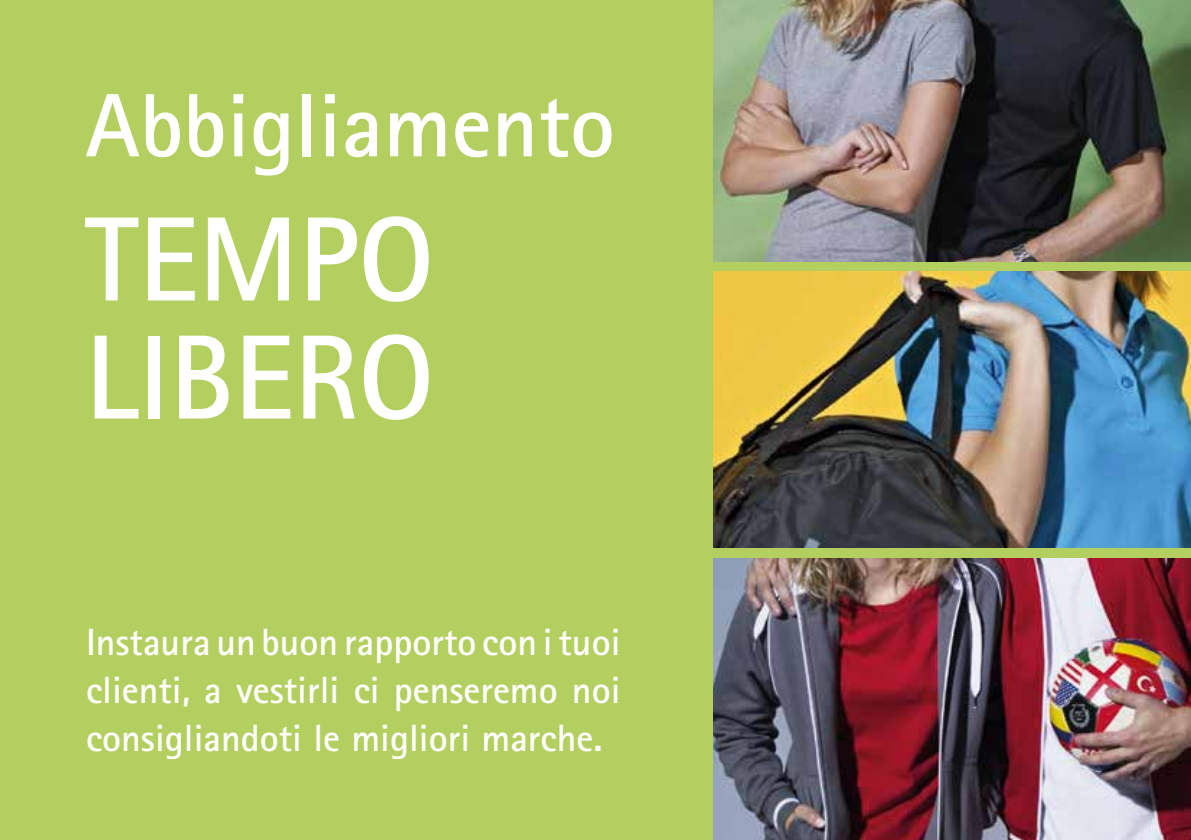
<style>
.page{position:relative;width:1191px;height:840px;background:#fff}
.page>*{position:absolute;margin:0;border:0;box-sizing:border-box;transform-origin:0 0}
.t1{font:700 120px/118px "AT Rotis Sans Serif";color:#fff}
.t2{font:700 90px "AT Rotis Sans Serif";color:#fff}
.t3{font:700 38px/48px "AT Rotis Sans Serif";color:#fff;text-align:justify}
</style>
<div class="page">
<div style="left:0;top:0;width:1191px;height:839px;background:#b3cf60"></div>
<img style="left:713px;top:0;width:478px;height:261px">
<img style="left:713px;top:558px;width:478px;height:281px">
<img style="left:713px;top:271px;width:478px;height:276px">
<h2 class="t2" style="left:85px;top:69px;width:531px">Abbigliamento</h2>
<h1 class="t1" style="left:85px;top:198px;width:350px">TEMPO<br>LIBERO</h1>
<p class="t3" style="left:86px;top:617px;width:536px">Instaura un buon rapporto con i tuoi clienti, a vestirli ci penseremo noi consigliandoti le migliori marche.</p>
</div>
